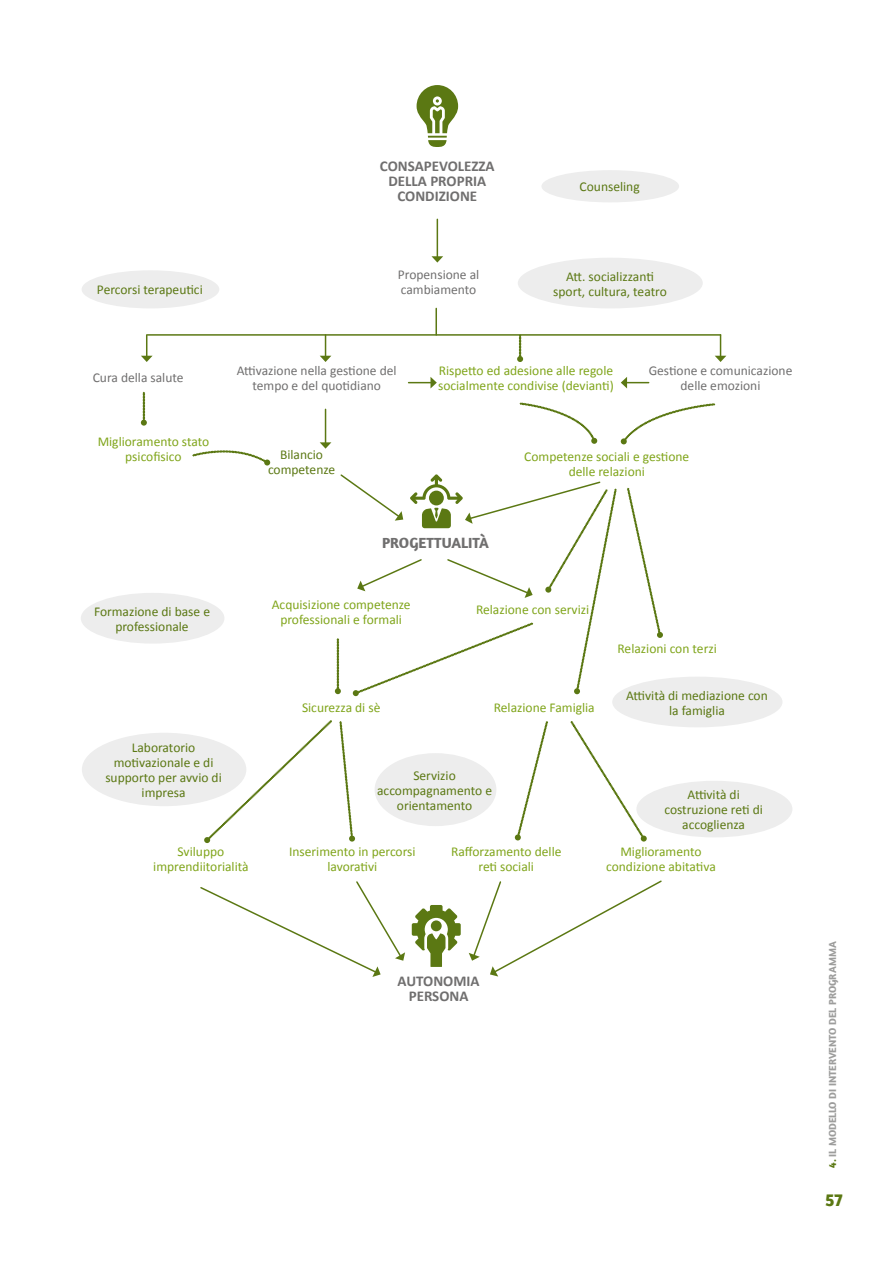
<style>
.page{position:relative;width:893px;height:1263px;background:#fff}
.page>*{position:absolute;margin:0;border:0;box-sizing:border-box;transform-origin:0 0}
.t1{font:700 18px "Amaranth";color:#5b7813}
.t2{font:700 15px/15px "Calibri";color:#706f6f;text-align:center}
.t3{font:700 15px "Amaranth";color:#706f6f}
.t4{font:13.5px/15px "Calibri";color:#80a51b;text-align:center}
.t5{font:13.5px/15px "Calibri";color:#5b7813;text-align:center}
.t6{font:13.5px/15px "Calibri";color:#706f6f;text-align:center}
.t7{font:700 10.5px "Amaranth";color:#9d9d9c}
.s1{color:#5b7813}
</style>
<div class="page">
<hr style="left:437px;top:219px;width:1px;height:38px;background:#5b7813">
<svg style="left:431px;top:256px;width:12px;height:7px"></svg>
<hr style="left:325px;top:409px;width:1px;height:34px;background:#5b7813">
<svg style="left:320px;top:442px;width:11px;height:7px"></svg>
<svg style="left:141px;top:335px;width:12px;height:27px"></svg>
<svg style="left:320px;top:336px;width:11px;height:26px"></svg>
<svg style="left:517px;top:336px;width:6px;height:26px"></svg>
<svg style="left:141px;top:392px;width:6px;height:34px"></svg>
<svg style="left:715px;top:335px;width:11px;height:27px"></svg>
<hr style="left:435px;top:308px;width:2px;height:27px;background:#5b7813">
<hr style="left:147px;top:334px;width:573px;height:2px;background:#5b7813">
<svg style="left:193px;top:451px;width:77px;height:14px"></svg>
<svg style="left:627px;top:488px;width:36px;height:150px"></svg>
<svg style="left:571px;top:721px;width:76px;height:120px"></svg>
<svg style="left:340px;top:721px;width:15px;height:121px"></svg>
<svg style="left:204px;top:721px;width:127px;height:122px"></svg>
<svg style="left:515px;top:721px;width:33px;height:119px"></svg>
<svg style="left:200px;top:881px;width:205px;height:96px"></svg>
<svg style="left:469px;top:880px;width:193px;height:96px"></svg>
<div style="left:541px;top:170px;width:138px;height:32px;background:#ededed;border-radius:50%"></div>
<div style="left:518px;top:258px;width:185px;height:50px;background:#ededed;border-radius:50%"></div>
<div style="left:81px;top:593px;width:143px;height:51px;background:#ededed;border-radius:50%"></div>
<div style="left:612px;top:677px;width:170px;height:50px;background:#ededed;border-radius:50%"></div>
<div style="left:636px;top:781px;width:156px;height:56px;background:#ededed;border-radius:50%"></div>
<div style="left:375px;top:753px;width:121px;height:73px;background:#ededed;border-radius:50%"></div>
<div style="left:82px;top:733px;width:164px;height:73px;background:#ededed;border-radius:50%"></div>
<div style="left:82px;top:270px;width:137px;height:38px;background:#ededed;border-radius:50%"></div>
<svg style="left:409px;top:377px;width:28px;height:11px"></svg>
<svg style="left:520px;top:403px;width:77px;height:41px"></svg>
<svg style="left:621px;top:404px;width:94px;height:40px"></svg>
<svg style="left:621px;top:377px;width:28px;height:11px"></svg>
<svg style="left:417px;top:85px;width:41px;height:62px"></svg>
<svg style="left:335px;top:474px;width:281px;height:222px"></svg>
<svg style="left:412px;top:905px;width:49px;height:62px"></svg>
<p class="t2" style="left:380px;top:159px;width:116px">CONSAPEVOLEZZA<br>DELLA PROPRIA<br>CONDIZIONE</p>
<p class="t5" style="left:580px;top:179px;width:62px">Counseling</p>
<p class="t5" style="left:97px;top:282px;width:107px">Percorsi terapeutici</p>
<p class="t6" style="left:398px;top:267px;width:83px;text-align:left">Propensione al cambiamento</p>
<p class="t5" style="left:553px;top:269px;width:115px">Att. socializzanti sport, cultura, teatro</p>
<p class="t6" style="left:93px;top:370px;width:92px">Cura della salute</p>
<p class="t4" style="left:98px;top:434px;width:113px">Miglioramento stato psicofisico</p>
<p class="t6" style="left:237px;top:363px;width:161px">Attivazione nella gestione del tempo e del quotidiano</p>
<p class="t5" style="left:268px;top:447px;width:69px">Bilancio competenze</p>
<p class="t4" style="left:438px;top:363px;width:177px;text-align:left">Rispetto ed adesione alle regole socialmente condivise (devianti)</p>
<p class="t6" style="left:649px;top:363px;width:145px">Gestione e comunicazione delle emozioni</p>
<p class="t4" style="left:524px;top:449px;width:167px">Competenze sociali e gestione delle relazioni</p>
<p class="t5" style="left:94px;top:604px;width:118px">Formazione di base e professionale</p>
<p class="t5" style="left:105px;top:740px;width:118px">Laboratorio motivazionale e di supporto per avvio di impresa</p>
<p class="t3" style="left:382px;top:534px;width:108px">PROGETTUALITÀ</p>
<p class="t4" style="left:272px;top:597px;width:140px">Acquisizione competenze professionali e formali</p>
<p class="t4" style="left:302px;top:700px;width:80px">Sicurezza di sè</p>
<p class="t4" style="left:476px;top:602px;width:115px">Relazione con servizi</p>
<p class="t4" style="left:494px;top:700px;width:102px">Relazione Famiglia</p>
<p class="t5" style="left:377px;top:768px;width:116px">Servizio accompagnamento e orientamento</p>
<p class="t4" style="left:617px;top:641px;width:101px">Relazioni con terzi</p>
<p class="t5" style="left:626px;top:688px;width:143px">Attività di mediazione con la famiglia</p>
<p class="t5" style="left:664px;top:787px;width:100px">Attività di costruzione reti di accoglienza</p>
<p class="t4" style="left:153px;top:844px;width:97px">Sviluppo imprendiitorialità</p>
<p class="t4" style="left:289px;top:844px;width:128px">Inserimento in percorsi lavorativi</p>
<p class="t4" style="left:451px;top:844px;width:112px">Rafforzamento delle reti sociali</p>
<p class="t4" style="left:606px;top:844px;width:111px">Miglioramento condizione abitativa</p>
<p class="t2" style="left:398px;top:973px;width:84px">AUTONOMIA<br>PERSONA</p>
<p class="t7" style="left:826px;top:1168px;width:228px;rotate:-90deg"><span class="s1">4.</span> IL MODELLO DI INTERVENTO DEL PROGRAMMA</p>
<h1 class="t1" style="left:825px;top:1188px;width:19px">57</h1>
</div>
